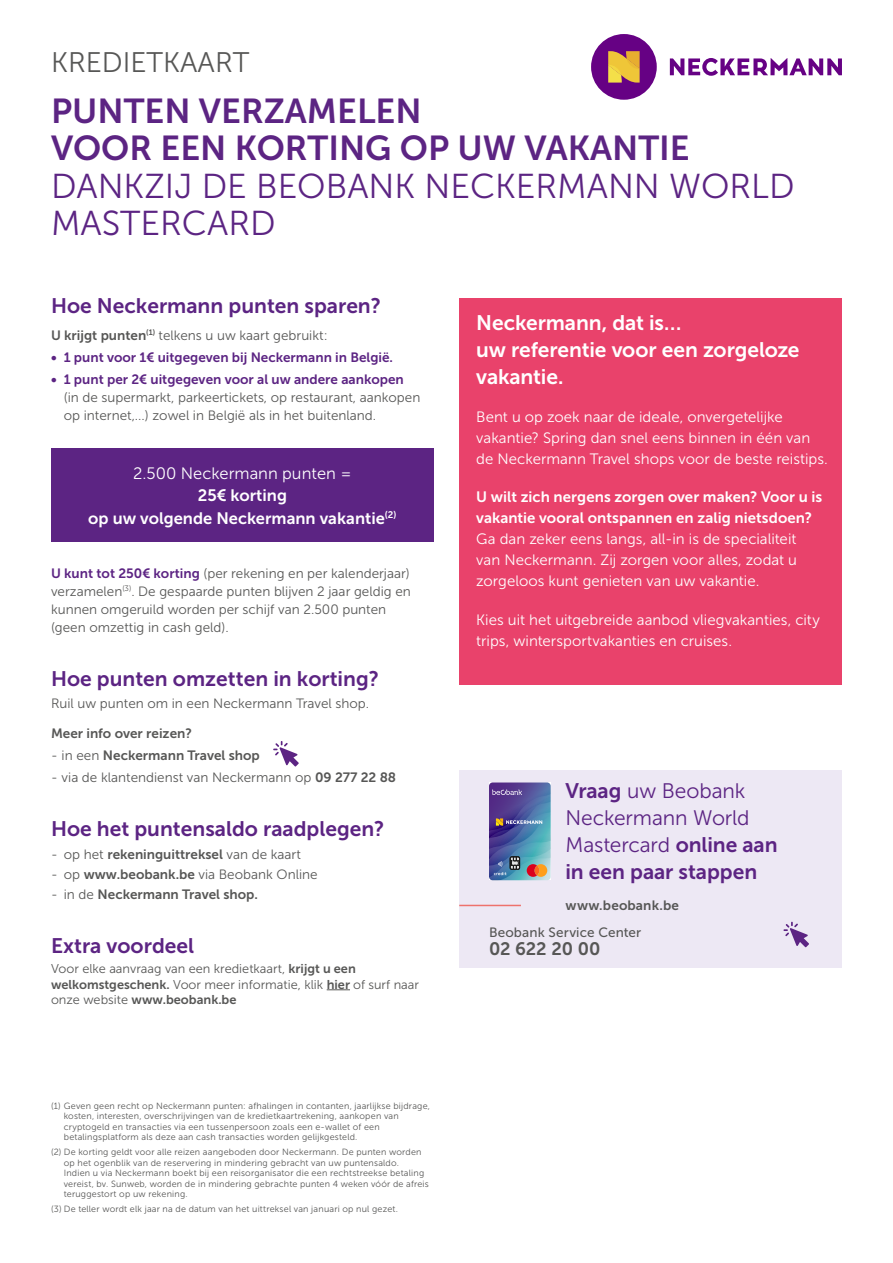
<style>
.page{position:relative;width:893px;height:1263px;background:#fff}
.page>*{position:absolute;margin:0;border:0;box-sizing:border-box;transform-origin:0 0}
.t1{font:34.5px "Museo Sans 700";color:#5c2483}
.t2{font:34.5px/37.5px "Museo Sans 300";color:#5c2483}
.t3{font:28.2px "Museo Sans 300";color:#575756}
.Style_de_paragraphe{font:21px "Museo Sans 700";color:#5c2483}
.Style_de_paragraphe-2{font:21px/27px "Museo Sans 300";letter-spacing:-.005em;color:#5c2483}
.Style_de_paragraphe-3{font:21px/27px "Museo Sans 700";letter-spacing:-.005em;color:#fff}
.Normal_e{font:18px "Museo Sans 700";letter-spacing:-.01em;color:#575756}
.Style_de_paragraphe-4{font:16.5px/22.5px "Museo Sans 700";color:#fff;text-align:center}
.Style_de_paragraphe-5{font:16.5px "Museo Sans 300";color:#fff}
.Style_de_paragraphe-6{font:15px/21px "Museo Sans 300";letter-spacing:.005em;color:#fff}
.Style_de_paragraphe-7{font:13.5px/18px "Museo Sans 300";color:#575756}
.Style_de_paragraphe-8{font:13.5px "Museo Sans 700";color:#575756}
.Style_de_paragraphe-9{font:13.5px "Museo Sans 700";color:#5c2483}
.Normal_e-2{font:13.5px "Museo Sans 500";letter-spacing:.01em;color:#575756}
.Normal_e-3{font:13.5px "Museo Sans 700";letter-spacing:.015em;color:#575756}
.Style_de_paragraphe-10{font:12.75px/15.8px "Museo Sans 300";color:#575756}
.Normal_e-4{font:9px/10.5px "Museo Sans 300";letter-spacing:.02em;color:#575756}
.s1{font-family:"Museo Sans 700"}
.s2{font-family:"Museo Sans 700";color:#5c2483}
.s3{font-family:"Museo Sans 300"}
</style>
<div class="page">
<div style="left:51px;top:449px;width:383px;height:93px;background:#5c2483"></div>
<svg style="left:327px;top:989px;width:23px;height:1px"></svg>
<div style="left:459px;top:298px;width:383px;height:387px;background:#e9426b"></div>
<svg style="left:273px;top:741px;width:26px;height:25px"></svg>
<div style="left:459px;top:770px;width:383px;height:197px;background:#ede8f4"></div>
<hr style="left:459px;top:905px;width:62px;height:1px;background:#ee726c">
<svg style="left:783px;top:922px;width:26px;height:25px"></svg>
<img style="left:489px;top:782px;width:62px;height:98px">
<div style="left:591px;top:34px;width:66px;height:66px;background:#660184;border-radius:50%"></div>
<svg style="left:670px;top:58px;width:172px;height:18px"></svg>
<svg style="left:608px;top:51px;width:32px;height:32px"></svg>
<p class="t3" style="left:51px;top:47px;width:200px">KREDIETKAART</p>
<p class="t1" style="left:51px;top:92px;width:372px">PUNTEN VERZAMELEN</p>
<p class="t1" style="left:51px;top:129px;width:640px">VOOR EEN KORTING OP UW VAKANTIE</p>
<p class="t2" style="left:51px;top:167px;width:745px">DANKZIJ DE BEOBANK NECKERMANN WORLD<br>MASTERCARD</p>
<p class="Style_de_paragraphe" style="left:51px;top:294px;width:332px">Hoe Neckermann punten sparen?</p>
<p class="Style_de_paragraphe-7" style="left:51px;top:326px;width:278px"><span class="s1">U krijgt punten</span><sup>(1)</sup> telkens u uw kaart gebruikt:</p>
<p class="Style_de_paragraphe-9" style="left:51px;top:350px;width:344px">• 1 punt voor 1€ uitgegeven bij Neckermann in België.</p>
<p class="Style_de_paragraphe-9" style="left:51px;top:372px;width:354px">• 1 punt per 2€ uitgegeven voor al uw andere aankopen</p>
<p class="Style_de_paragraphe-7" style="left:64px;top:389px;width:358px">(in de supermarkt, parkeertickets, op restaurant, aankopen op internet,...) zowel in België als in het buitenland.</p>
<p class="Style_de_paragraphe-5" style="left:133px;top:464px;width:220px">2.500 Neckermann punten =</p>
<p class="Style_de_paragraphe-4" style="left:88px;top:484px;width:310px">25€ korting<br>op uw volgende Neckermann vakantie<sup>(2)</sup></p>
<p class="Style_de_paragraphe-7" style="left:51px;top:564px;width:360px"><span class="s2">U kunt tot 250€ korting</span> (per rekening en per kalenderjaar)</p>
<p class="Style_de_paragraphe-7" style="left:51px;top:582px;width:361px">verzamelen<sup>(3)</sup>. De gespaarde punten blijven 2 jaar geldig en</p>
<p class="Style_de_paragraphe-7" style="left:51px;top:600px;width:337px">kunnen omgeruild worden per schijf van 2.500 punten</p>
<p class="Style_de_paragraphe-7" style="left:51px;top:618px;width:179px">(geen omzettig in cash geld).</p>
<p class="Style_de_paragraphe" style="left:51px;top:667px;width:329px">Hoe punten omzetten in korting?</p>
<p class="Style_de_paragraphe-7" style="left:51px;top:695px;width:320px">Ruil uw punten om in een Neckermann Travel shop.</p>
<p class="Style_de_paragraphe-8" style="left:51px;top:725px;width:142px">Meer info over reizen?</p>
<p class="Style_de_paragraphe-8" style="left:51px;top:748px;width:210px"><span class="s3">- in een</span> Neckermann Travel shop</p>
<p class="Style_de_paragraphe-7" style="left:51px;top:769px;width:347px">- via de klantendienst van Neckermann op <span class="s1">09 277 22 88</span></p>
<p class="Style_de_paragraphe" style="left:51px;top:817px;width:335px">Hoe het puntensaldo raadplegen?</p>
<p class="Style_de_paragraphe-8" style="left:51px;top:846px;width:251px"><span class="s3">- op het</span> rekeninguittreksel <span class="s3">van de kaart</span></p>
<p class="Style_de_paragraphe-7" style="left:51px;top:865px;width:268px">- op <span class="s1">www.beobank.be</span> via Beobank Online</p>
<p class="Style_de_paragraphe-8" style="left:51px;top:886px;width:208px"><span class="s3">- in de</span> Neckermann Travel shop.</p>
<p class="Style_de_paragraphe" style="left:51px;top:934px;width:145px">Extra voordeel</p>
<p class="Style_de_paragraphe-10" style="left:51px;top:960px;width:370px">Voor elke aanvraag van een kredietkaart, <span class="s1">krijgt u een welkomstgeschenk.</span> Voor meer informatie, klik <span class="s1">hier</span> of surf naar onze website <span class="s1">www.beobank.be</span></p>
<p class="Normal_e-4" style="left:64px;top:1101px;width:368px;text-indent:-13px">(1) Geven geen recht op Neckermann punten: afhalingen in contanten, jaarlijkse bijdrage, kosten, interesten, overschrijvingen van de kredietkaartrekening, aankopen van cryptogeld en transacties via een tussenpersoon zoals een e-wallet of een betalingsplatform als deze aan cash transacties worden gelijkgesteld.</p>
<p class="Normal_e-4" style="left:64px;top:1147px;width:367px;text-indent:-13px">(2) De korting geldt voor alle reizen aangeboden door Neckermann. De punten worden op het ogenblik van de reservering in mindering gebracht van uw puntensaldo.<br>Indien u via Neckermann boekt bij een reisorganisator die een rechtstreekse betaling vereist, bv. Sunweb, worden de in mindering gebrachte punten 4 weken vóór de afreis teruggestort op uw rekening.</p>
<p class="Normal_e-4" style="left:51px;top:1204px;width:348px">(3) De teller wordt elk jaar na de datum van het uittreksel van januari op nul gezet.</p>
<p class="Style_de_paragraphe-3" style="left:476px;top:310px;width:207px">Neckermann, dat is…</p>
<p class="Style_de_paragraphe-3" style="left:476px;top:337px;width:325px">uw referentie voor een zorgeloze vakantie.</p>
<p class="Style_de_paragraphe-6" style="left:476px;top:407px;width:353px">Bent u op zoek naar de ideale, onvergetelijke vakantie? Spring dan snel eens binnen in één van de Neckermann Travel shops voor de beste reistips.</p>
<p class="Style_de_paragraphe-6" style="left:476px;top:487px;width:347px"><span class="s1">U wilt zich nergens zorgen over maken? Voor u is vakantie vooral ontspannen en zalig nietsdoen?<br></span>Ga dan zeker eens langs, all-in is de specialiteit van Neckermann. Zij zorgen voor alles, zodat u zorgeloos kunt genieten van uw vakantie.</p>
<p class="Style_de_paragraphe-6" style="left:476px;top:609px;width:345px">Kies uit het uitgebreide aanbod vliegvakanties, city trips, wintersportvakanties en cruises.</p>
<p class="Style_de_paragraphe-2" style="left:566px;top:778px;width:214px"><span class="s1">Vraag</span> uw Beobank<br>Neckermann World<br>Mastercard <span class="s1">online aan in een paar stappen</span></p>
<p class="Normal_e-3" style="left:566px;top:898px;width:115px">www.beobank.be</p>
<p class="Normal_e-2" style="left:489px;top:925px;width:154px">Beobank Service Center</p>
<p class="Normal_e" style="left:489px;top:938px;width:113px">02 622 20 00</p>
</div>
